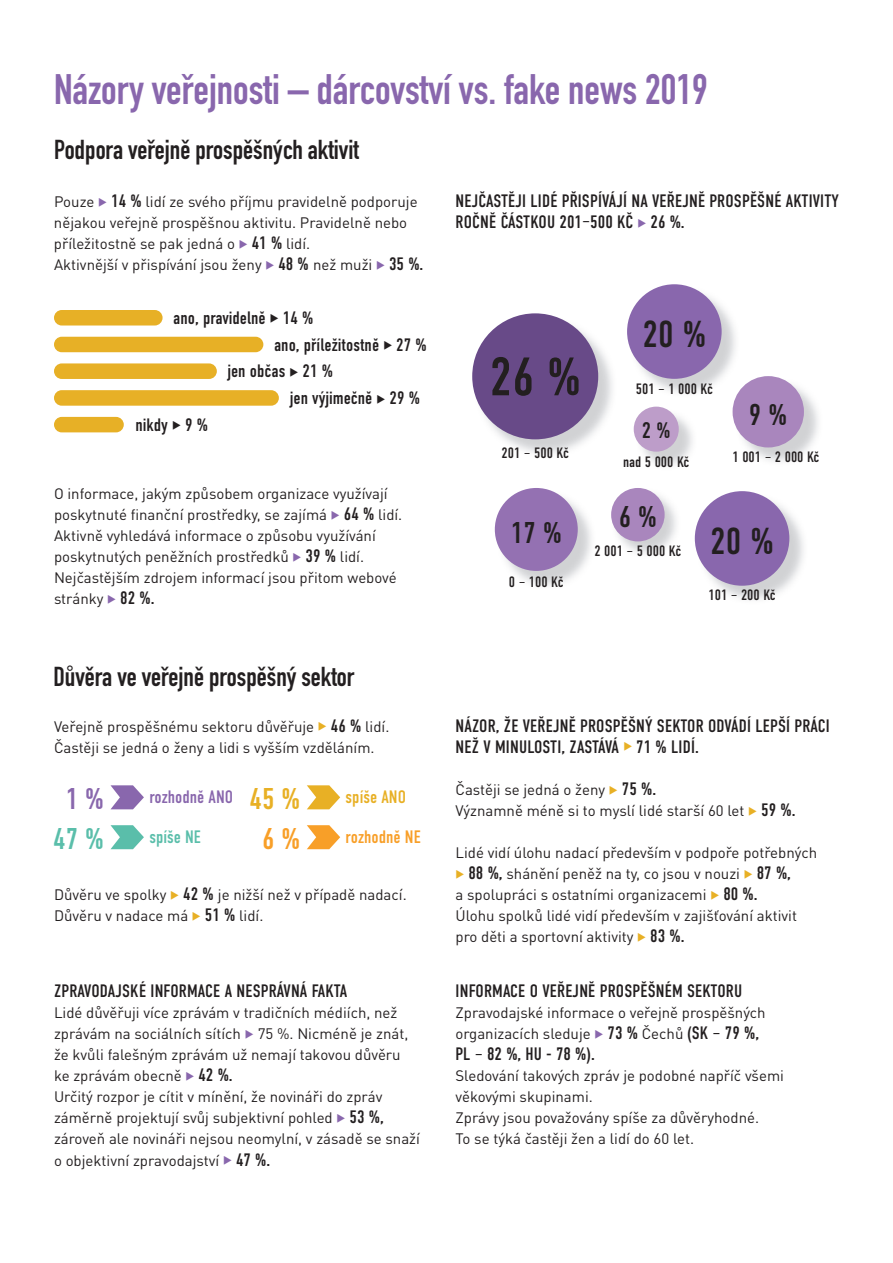
<style>
.page{position:relative;width:893px;height:1263px;background:#fff}
.page>*{position:absolute;margin:0;border:0;box-sizing:border-box;transform-origin:0 0}
.t1{font:54px "DIN Condensed";color:#231f20}
.t2{font:700 42px "DIN Condensed";color:#8967ad}
.t3{font:37.5px "DIN Condensed";color:#231f20}
.t4{font:30px "DIN Condensed";color:#231f20}
.t5{font:30px "DIN Condensed";color:#5abeaa}
.t6{font:30px "DIN Condensed";color:#8967ad}
.t7{font:30px "DIN Condensed";color:#f89f28}
.t8{font:700 27px "DIN Condensed";color:#231f20}
.t9{font:22.5px "DIN Condensed";color:#231f20}
.t10{font:18px/21px "DIN Condensed";letter-spacing:.01em;color:#231f20}
.t11{font:18px "DIN Condensed";color:#8967ad}
.t12{font:18px "DIN Condensed";color:#f89f28}
.t13{font:18px "DIN Condensed";color:#e8b025}
.t14{font:18px "DIN Condensed";color:#5abeaa}
.t15{font:15px/21px "DIN Pro";color:#231f20}
.t16{font:15px "DIN Condensed";color:#231f20}
.s1{color:#8967ad}
.s2{font-family:"DIN Condensed";font-size:18px}
.s3{color:#e8b025}
.s4{font-size:30px;color:#e8b025}
</style>
<div class="page">
<div style="left:54px;top:310px;width:109px;height:15px;background:#e7b026;border-radius:8px"></div>
<div style="left:54px;top:337px;width:209px;height:15px;background:#e7b026;border-radius:8px"></div>
<div style="left:54px;top:363px;width:163px;height:16px;background:#e7b026;border-radius:8px"></div>
<div style="left:54px;top:390px;width:225px;height:16px;background:#e7b026;border-radius:8px"></div>
<div style="left:54px;top:417px;width:70px;height:15px;background:#e7b026;border-radius:8px"></div>
<img style="left:474px;top:317px;width:138px;height:137px">
<div style="left:472px;top:313px;width:126px;height:126px;background:#684a88;border-radius:50%"></div>
<img style="left:497px;top:490px;width:94px;height:96px">
<div style="left:495px;top:488px;width:83px;height:83px;background:#9471b2;border-radius:50%"></div>
<img style="left:697px;top:493px;width:107px;height:107px">
<div style="left:695px;top:491px;width:94px;height:95px;background:#8967ad;border-radius:50%"></div>
<img style="left:629px;top:287px;width:107px;height:106px">
<div style="left:627px;top:284px;width:95px;height:95px;background:#8967ad;border-radius:50%"></div>
<img style="left:735px;top:379px;width:83px;height:83px">
<img style="left:735px;top:378px;width:5px;height:20px">
<div style="left:733px;top:376px;width:71px;height:71px;background:#a986bd;border-radius:50%"></div>
<img style="left:611px;top:488px;width:65px;height:66px">
<div style="left:611px;top:488px;width:54px;height:53px;background:#a986bd;border-radius:50%"></div>
<div style="left:634px;top:407px;width:45px;height:45px;background:#bd9dc9;border-radius:50%"></div>
<svg style="left:111px;top:785px;width:33px;height:24px"></svg>
<svg style="left:307px;top:785px;width:33px;height:24px"></svg>
<svg style="left:111px;top:825px;width:33px;height:24px"></svg>
<svg style="left:307px;top:825px;width:33px;height:24px"></svg>
<h2 class="t2" style="left:54px;top:61px;width:655px">Názory veřejnosti – dárcovství vs. fake news 2019</h2>
<h3 class="t8" style="left:54px;top:132px;width:306px">Podpora veřejně prospěšných aktivit</h3>
<p class="t15" style="left:54px;top:191px;width:371px">Pouze <span class="s1">◆</span> <span class="s2">14 %</span> lidí ze svého příjmu pravidelně podporuje nějakou veřejně prospěšnou aktivitu. Pravidelně nebo příležitostně se pak jedná o <span class="s1">◆</span> <span class="s2">41 %</span> lidí.<br>Aktivnější v přispívání jsou ženy <span class="s1">◆</span> <span class="s2">48 %</span> než muži <span class="s1">◆</span> <span class="s2">35 %.</span></p>
<p class="t10" style="left:456px;top:191px;width:385px">NEJČASTĚJI LIDÉ PŘISPÍVÁJÍ NA VEŘEJNĚ PROSPĚŠNÉ AKTIVITY<br>ROČNĚ ČÁSTKOU 201–500 KČ <span class="s1">◆</span> 26 %.</p>
<p class="t10" style="left:173px;top:308px;width:142px">ano, pravidelně ◆ 14 %</p>
<p class="t10" style="left:274px;top:334px;width:154px">ano, příležitostně ◆ 27 %</p>
<p class="t10" style="left:227px;top:361px;width:107px">jen občas ◆ 21 %</p>
<p class="t10" style="left:290px;top:388px;width:132px">jen výjimečně ◆ 29 %</p>
<p class="t10" style="left:135px;top:414px;width:74px">nikdy ◆ 9 %</p>
<p class="t15" style="left:54px;top:483px;width:350px">O informace, jakým způsobem organizace využívají poskytnuté finanční prostředky, se zajímá <span class="s1">◆</span> <span class="s2">64 %</span> lidí.<br>Aktivně vyhledává informace o způsobu využívání poskytnutých peněžních prostředků <span class="s1">◆</span> <span class="s2">39 %</span> lidí.<br>Nejčastějším zdrojem informací jsou přitom webové stránky <span class="s1">◆</span> <span class="s2">82 %.</span></p>
<h3 class="t8" style="left:53px;top:658px;width:302px">Důvěra ve veřejně prospěšný sektor</h3>
<p class="t15" style="left:54px;top:715px;width:337px">Veřejně prospěšnému sektoru důvěřuje <span class="s3">◆</span> <span class="s2">46 %</span> lidí.<br>Častěji se jedná o ženy a lidi s vyšším vzděláním.</p>
<h3 class="t6" style="left:66px;top:782px;width:40px">1 %</h3>
<p class="t11" style="left:149px;top:787px;width:153px">rozhodně ANO <span class="s4">45 %</span></p>
<p class="t13" style="left:346px;top:787px;width:62px">spíše ANO</p>
<h3 class="t5" style="left:53px;top:822px;width:52px">47 %</h3>
<p class="t14" style="left:149px;top:827px;width:53px">spíše NE</p>
<h3 class="t7" style="left:262px;top:822px;width:40px">6 %</h3>
<p class="t12" style="left:346px;top:827px;width:77px">rozhodně NE</p>
<p class="t15" style="left:54px;top:883px;width:354px">Důvěru ve spolky <span class="s3">◆</span> <span class="s2">42 %</span> je nižší než v případě nadací.<br>Důvěru v nadace má <span class="s3">◆</span> <span class="s2">51 %</span> lidí.</p>
<p class="t10" style="left:54px;top:981px;width:295px">ZPRAVODAJSKÉ INFORMACE A NESPRÁVNÁ FAKTA</p>
<p class="t15" style="left:54px;top:1002px;width:367px">Lidé důvěřuji více zprávám v tradičních médiích, než zprávám na sociálních sítích <span class="s1">◆</span> 75 %. Nicméně je znát, že kvůli falešným zprávám už nemají takovou důvěru ke zprávám obecně <span class="s1">◆</span> <span class="s2">42 %.<br></span>Určitý rozpor je cítit v mínění, že novináři do zpráv záměrně projektují svůj subjektivní pohled <span class="s1">◆</span> <span class="s2">53 %, </span>zároveň ale novináři nejsou neomylní, v zásadě se snaží o objektivní zpravodajství <span class="s1">◆</span> <span class="s2">47 %.</span></p>
<h1 class="t1" style="left:489px;top:347px;width:93px">26 %</h1>
<p class="t16" style="left:502px;top:444px;width:69px">201 – 500 Kč</p>
<h3 class="t4" style="left:511px;top:516px;width:52px">17 %</h3>
<p class="t16" style="left:509px;top:573px;width:56px">0 – 100 Kč</p>
<h3 class="t3" style="left:643px;top:313px;width:65px">20 %</h3>
<p class="t16" style="left:636px;top:380px;width:79px">501 – 1 000 Kč</p>
<h3 class="t9" style="left:642px;top:418px;width:30px">2 %</h3>
<p class="t16" style="left:623px;top:454px;width:68px">nad 5 000 Kč</p>
<h3 class="t4" style="left:749px;top:398px;width:40px">9 %</h3>
<p class="t16" style="left:733px;top:448px;width:88px">1 001 – 2 000 Kč</p>
<h3 class="t4" style="left:619px;top:500px;width:40px">6 %</h3>
<p class="t16" style="left:594px;top:542px;width:88px">2 001 – 5 000 Kč</p>
<h3 class="t3" style="left:710px;top:520px;width:65px">20 %</h3>
<p class="t16" style="left:708px;top:586px;width:69px">101 – 200 Kč</p>
<p class="t10" style="left:456px;top:716px;width:376px">NÁZOR, ŽE VEŘEJNĚ PROSPĚŠNÝ SEKTOR ODVÁDÍ LEPŠÍ PRÁCI<br>NEŽ V MINULOSTI, ZASTÁVÁ <sup>◆</sup> 71 % LIDÍ.</p>
<p class="t15" style="left:455px;top:778px;width:341px">Častěji se jedná o ženy <span class="s3">◆</span> <span class="s2">75 %.<br></span>Významně méně si to myslí lidé starší 60 let <span class="s3">◆</span> <span class="s2">59 %.</span></p>
<p class="t15" style="left:455px;top:841px;width:363px">Lidé vidí úlohu nadací především v podpoře potřebných</p>
<p class="t15" style="left:455px;top:862px;width:343px"><span class="s3">◆</span> <span class="s2">88 %,</span> shánění peněž na ty, co jsou v nouzi <span class="s3">◆</span> <span class="s2">87 %, </span>a spolupráci s ostatními organizacemi <span class="s3">◆</span> <span class="s2">80 %.<br></span>Úlohu spolků lidé vidí především v zajišťování aktivit pro děti a sportovní aktivity <span class="s3">◆</span> <span class="s2">83 %.</span></p>
<p class="t10" style="left:456px;top:981px;width:288px">INFORMACE O VEŘEJNĚ PROSPĚŠNÉM SEKTORU</p>
<p class="t15" style="left:455px;top:1002px;width:312px">Zpravodajské informace o veřejně prospěšných organizacích sleduje <span class="s1">◆</span> <span class="s2">73 %</span> Čechů <span class="s2">(SK – 79 %,</span></p>
<p class="t10" style="left:455px;top:1044px;width:141px">PL – 82 %, HU - 78 %).</p>
<p class="t15" style="left:455px;top:1065px;width:330px">Sledování takových zpráv je podobné napříč všemi věkovými skupinami.<br>Zprávy jsou považovány spíše za důvěryhodné.<br>To se týká častěji žen a lidí do 60 let.</p>
</div>
